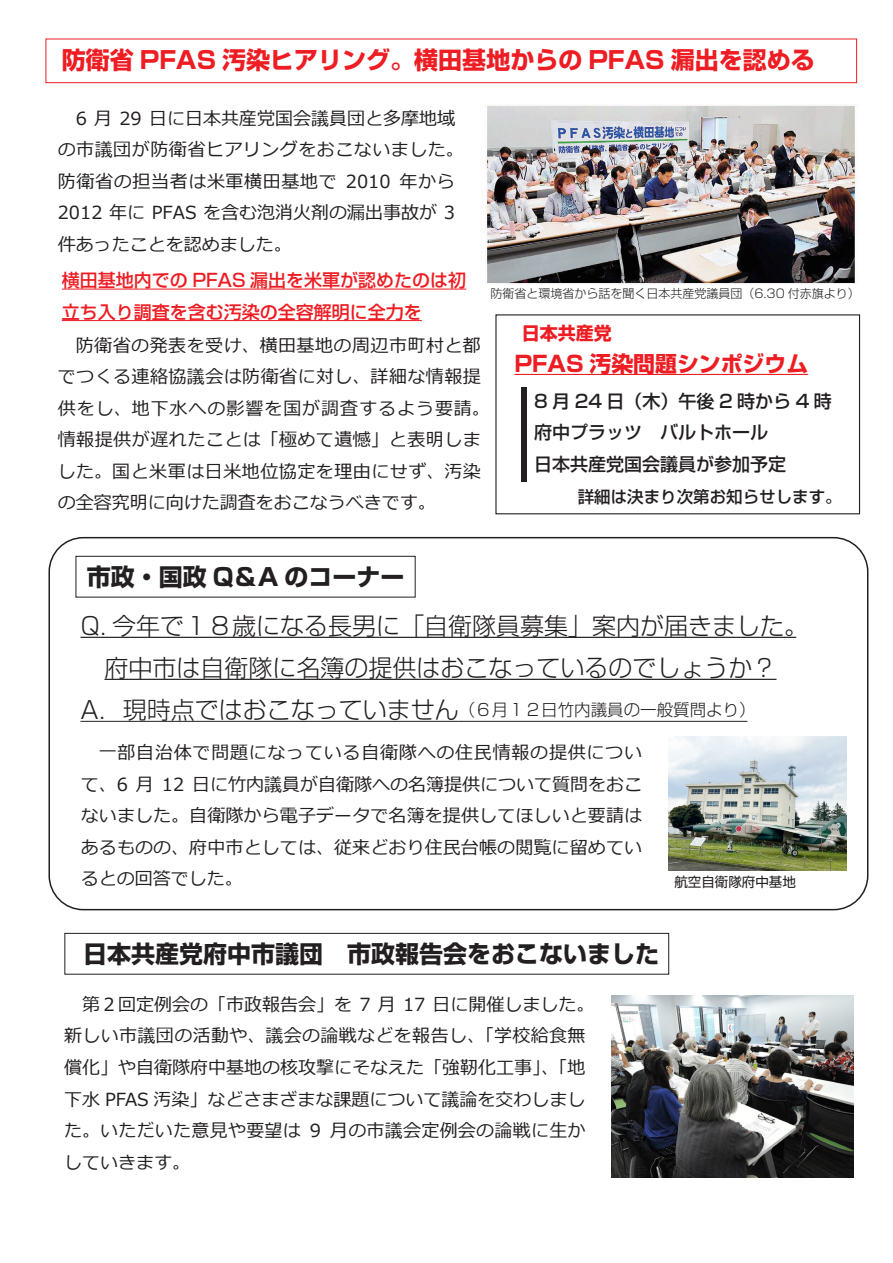
<style>
.page{position:relative;width:893px;height:1263px;background:#fff}
.page>*{position:absolute;margin:0;border:0;box-sizing:border-box;transform-origin:0 0}
.t1{font:300 24px/42px "Shin Go Pro";color:#231f20;text-align:center}
.t2{font:700 24px "Shin Go Pro";color:#231f20}
.t3{font:700 24px "Shin Go Pro";color:#ee1d23}
.t4{font:700 21.9px "Shin Go Pro";color:#ee1d23}
.t5{font:18px/31.5px "Meiryo";letter-spacing:.005em;color:#231f20}
.t6{font:18px/31.5px "Meiryo";letter-spacing:.025em;color:#231f20}
.t7{font:500 18px/31.5px "Shin Go Pro";color:#ee1d23}
.t8{font:500 18px/31.5px "Shin Go Pro";color:#231f20}
.t9{font:700 18px "Shin Go Pro";color:#ee1d23}
.t10{font:300 16.5px "Shin Go Pro";color:#231f20}
.t11{font:500 16.5px "Shin Go Pro";color:#231f20}
.t12{font:13.5px "Shin Go Pro";color:#231f20}
.t13{font:300 12px "Shin Go Pro";color:#231f20}
.s1{font-size:24px}
</style>
<div class="page">
<div style="left:46px;top:39px;width:811px;height:44px;border:1px solid #ee1d23"></div>
<hr style="left:62px;top:289px;width:404px;height:1px;background:#ee1d23">
<hr style="left:62px;top:320px;width:360px;height:1px;background:#ee1d23">
<img style="left:485px;top:105px;width:372px;height:180px">
<hr style="left:514px;top:374px;width:294px;height:1px;background:#ee1d23">
<div style="left:495px;top:314px;width:365px;height:200px;border:1px solid #231f20"></div>
<div style="left:522px;top:387px;width:5px;height:94px;background:#231f20"></div>
<div style="left:64px;top:933px;width:605px;height:41px;border:1px solid #231f20"></div>
<div style="left:48px;top:537px;width:820px;height:373px;border:2px solid #231f20;border-radius:34px"></div>
<hr style="left:80px;top:637px;width:716px;height:1px;background:#231f20">
<hr style="left:104px;top:679px;width:672px;height:1px;background:#231f20">
<hr style="left:80px;top:721px;width:379px;height:1px;background:#231f20">
<hr style="left:459px;top:721px;width:288px;height:1px;background:#231f20">
<div style="left:76px;top:556px;width:340px;height:41px;border:1px solid #231f20"></div>
<img style="left:669px;top:736px;width:178px;height:134px">
<img style="left:611px;top:996px;width:242px;height:181px">
<h1 class="t3" style="left:62px;top:41px;width:754px">防衛省 PFAS 汚染ヒアリング。横田基地からの PFAS 漏出を認める</h1>
<p class="t5" style="left:58px;top:103px;width:408px">　6 月 29 日に日本共産党国会議員団と多摩地域の市議団が防衛省ヒアリングをおこないました。防衛省の担当者は米軍横田基地で 2010 年から<br>2012 年に PFAS を含む泡消火剤の漏出事故が 3件あったことを認めました。</p>
<p class="t7" style="left:62px;top:263px;width:406px">横田基地内での PFAS 漏出を米軍が認めたのは初立ち入り調査を含む汚染の全容解明に全力を</p>
<p class="t6" style="left:58px;top:330px;width:434px">　防衛省の発表を受け、横田基地の周辺市町村と都でつくる連絡協議会は防衛省に対し、詳細な情報提供をし、地下水への影響を国が調査するよう要請。情報提供が遅れたことは「極めて遺憾」と表明しました。国と米軍は日米地位協定を理由にせず、汚染の全容究明に向けた調査をおこなうべきです。</p>
<p class="t13" style="left:490px;top:284px;width:371px">防衛省と環境省から話を聞く日本共産党議員団（6.30 付赤旗より）</p>
<p class="t9" style="left:522px;top:319px;width:91px">日本共産党</p>
<p class="t4" style="left:514px;top:347px;width:295px">PFAS 汚染問題シンポジウム</p>
<p class="t8" style="left:534px;top:383px;width:299px">8 月 24 日（木）午後 2 時から 4 時府中プラッツ　バルトホール<br>日本共産党国会議員が参加予定</p>
<p class="t11" style="left:578px;top:483px;width:265px">詳細は決まり次第お知らせします。</p>
<h1 class="t2" style="left:87px;top:558px;width:319px">市政・国政 Q＆A のコーナー</h1>
<h1 class="t1" style="left:80px;top:602px;width:729px">Q. 今年で１８歳になる長男に「自衛隊員募集」案内が届きました。府中市は自衛隊に名簿の提供はおこなっているのでしょうか？</h1>
<p class="t10" style="left:80px;top:696px;width:677px"><span class="s1">A．現時点ではおこなっていません</span>（６月１２日竹内議員の一般質問より）</p>
<p class="t5" style="left:81px;top:738px;width:563px;text-align:justify">　一部自治体で問題になっている自衛隊への住民情報の提供について、6 月 12 日に竹内議員が自衛隊への名簿提供について質問をおこないました。自衛隊から電子データで名簿を提供してほしいと要請はあるものの、府中市としては、従来どおり住民台帳の閲覧に留めているとの回答でした。</p>
<p class="t12" style="left:674px;top:871px;width:123px">航空自衛隊府中基地</p>
<h1 class="t2" style="left:83px;top:935px;width:577px">日本共産党府中市議団　市政報告会をおこないました</h1>
<p class="t5" style="left:64px;top:990px;width:532px">　第２回定例会の「市政報告会」を 7 月 17 日に開催しました。新しい市議団の活動や、議会の論戦などを報告し、「学校給食無償化」や自衛隊府中基地の核攻撃にそなえた「強靭化工事」、「地下水 PFAS 汚染」などさまざまな課題について議論を交わしました。いただいた意見や要望は 9 月の市議会定例会の論戦に生かしていきます。</p>
</div>
